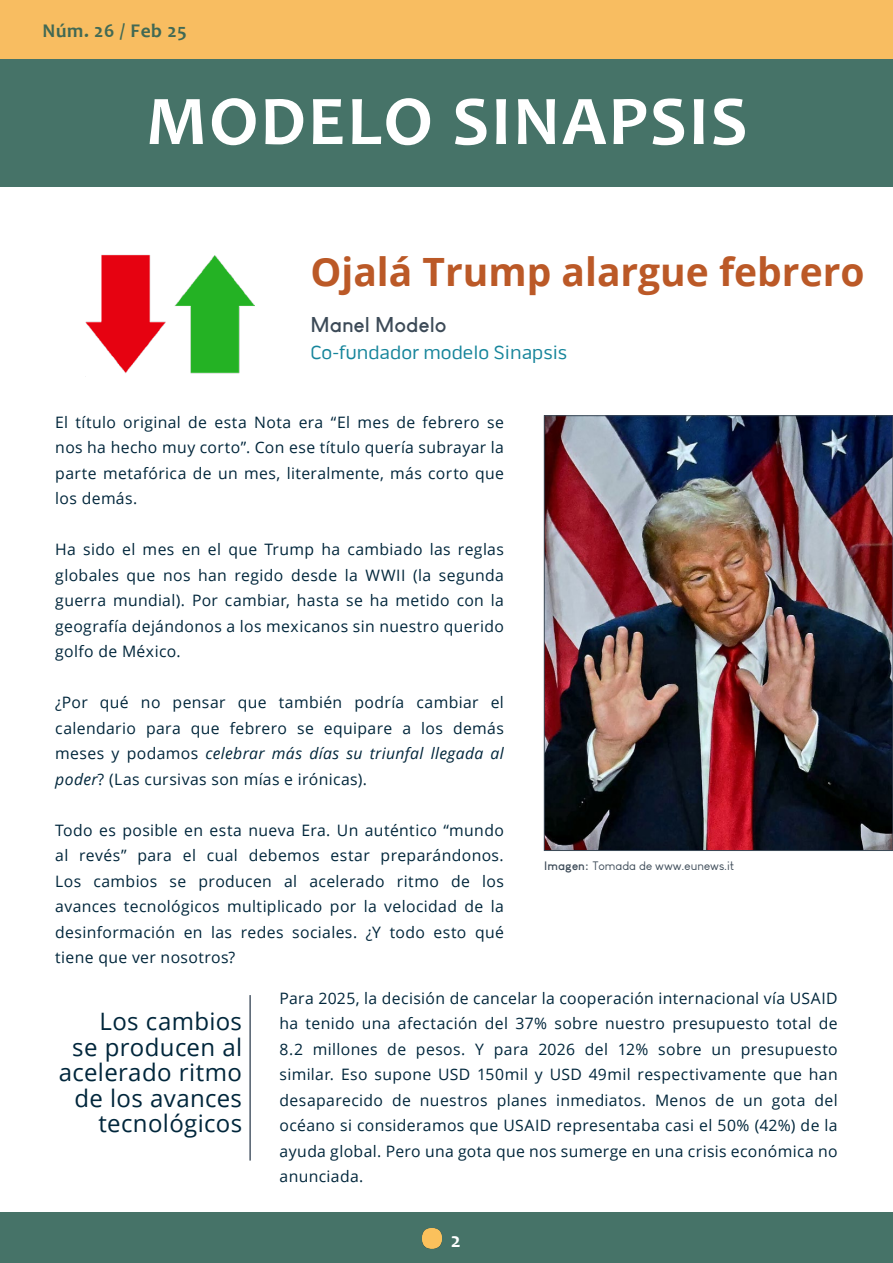
<style>
.page{position:relative;width:893px;height:1263px;background:#fff}
.page>*{position:absolute;margin:0;border:0;box-sizing:border-box;transform-origin:0 0}
.t1{font:700 70.5px "Candara";letter-spacing:.03em;color:#fff}
.Títulos_nota{font:700 39px "Open Sans";color:#bb5927}
.Párrafo_normal{font:24px/25.5px "Open Sans";letter-spacing:.015em;color:#00263b;text-align:right}
.Autor{font:700 21px "Louis George Cafe";color:#3c4a57}
.t2{font:700 21px "Candara";color:#fff}
.Puesto{font:19.5px "Pill Alt 600 mg";color:#16859b}
.t3{font:700 19.5px "Candara";letter-spacing:.03em;color:#416954}
.Párrafo_normal-2{font:15.75px/25.5px "Open Sans";letter-spacing:.025em;color:#00263b;text-align:justify}
.Fuente{font:12px "Louis George Cafe";color:#3c4a57}
.s1{font-style:italic}
.s2{font-weight:700}
</style>
<div class="page">
<div style="left:0;top:0;width:893px;height:60px;background:#f8bd61"></div>
<div style="left:0;top:1212px;width:893px;height:51px;background:#467368"></div>
<div style="left:0;top:60px;width:893px;height:127px;background:#467368"></div>
<img style="left:423px;top:1228px;width:18px;height:21px">
<img style="left:546px;top:417px;width:345px;height:432px">
<div style="left:544px;top:415px;width:349px;height:436px;border:1px solid #3c4a57"></div>
<hr style="left:249px;top:995px;width:2px;height:165px;background:#4e5c6a">
<img style="left:85px;top:254px;width:170px;height:120px">
<p class="t3" style="left:43px;top:18px;width:146px">Núm. 26 / Feb 25</p>
<h1 class="t1" style="left:146px;top:77px;width:603px">MODELO SINAPSIS</h1>
<p class="Títulos_nota" style="left:310px;top:244px;width:556px">Ojalá Trump alargue febrero</p>
<p class="Autor" style="left:310px;top:311px;width:138px">Manel Modelo</p>
<p class="Puesto" style="left:310px;top:341px;width:258px">Co-fundador modelo Sinapsis</p>
<p class="Párrafo_normal-2" style="left:55px;top:409px;width:450px">El título original de esta Nota era “El mes de febrero se nos ha hecho muy corto”. Con ese título quería subrayar la parte metafórica de un mes, literalmente, más corto que los demás.</p>
<p class="Párrafo_normal-2" style="left:55px;top:536px;width:450px">Ha sido el mes en el que Trump ha cambiado las reglas globales que nos han regido desde la WWII (la segunda guerra mundial). Por cambiar, hasta se ha metido con la geografía dejándonos a los mexicanos sin nuestro querido golfo de México.</p>
<p class="Párrafo_normal-2" style="left:55px;top:689px;width:450px">¿Por qué no pensar que también podría cambiar el calendario para que febrero se equipare a los demás meses y podamos <span class="s1">celebrar más días su triunfal llegada al poder</span>? (Las cursivas son mías e irónicas).</p>
<p class="Párrafo_normal-2" style="left:55px;top:817px;width:450px">Todo es posible en esta nueva Era. Un auténtico “mundo al revés” para el cual debemos estar preparándonos.<br>Los cambios se producen al acelerado ritmo de los avances tecnológicos multiplicado por la velocidad de la desinformación en las redes sociales. ¿Y todo esto qué tiene que ver nosotros?</p>
<p class="Fuente" style="left:544px;top:858px;width:191px"><span class="s2">Imagen:</span> Tomada de www.eunews.it</p>
<p class="Párrafo_normal" style="left:59px;top:1008px;width:185px">Los cambios<br>se producen al acelerado ritmo de los avances tecnológicos</p>
<p class="Párrafo_normal-2" style="left:280px;top:985px;width:560px">Para 2025, la decisión de cancelar la cooperación internacional vía USAID ha tenido una afectación del 37% sobre nuestro presupuesto total de 8.2 millones de pesos. Y para 2026 del 12% sobre un presupuesto similar. Eso supone USD 150mil y USD 49mil respectivamente que han desaparecido de nuestros planes inmediatos. Menos de un gota del océano si consideramos que USAID representaba casi el 50% (42%) de la ayuda global. Pero una gota que nos sumerge en una crisis económica no anunciada.</p>
<h3 class="t2" style="left:451px;top:1227px;width:12px">2</h3>
</div>
